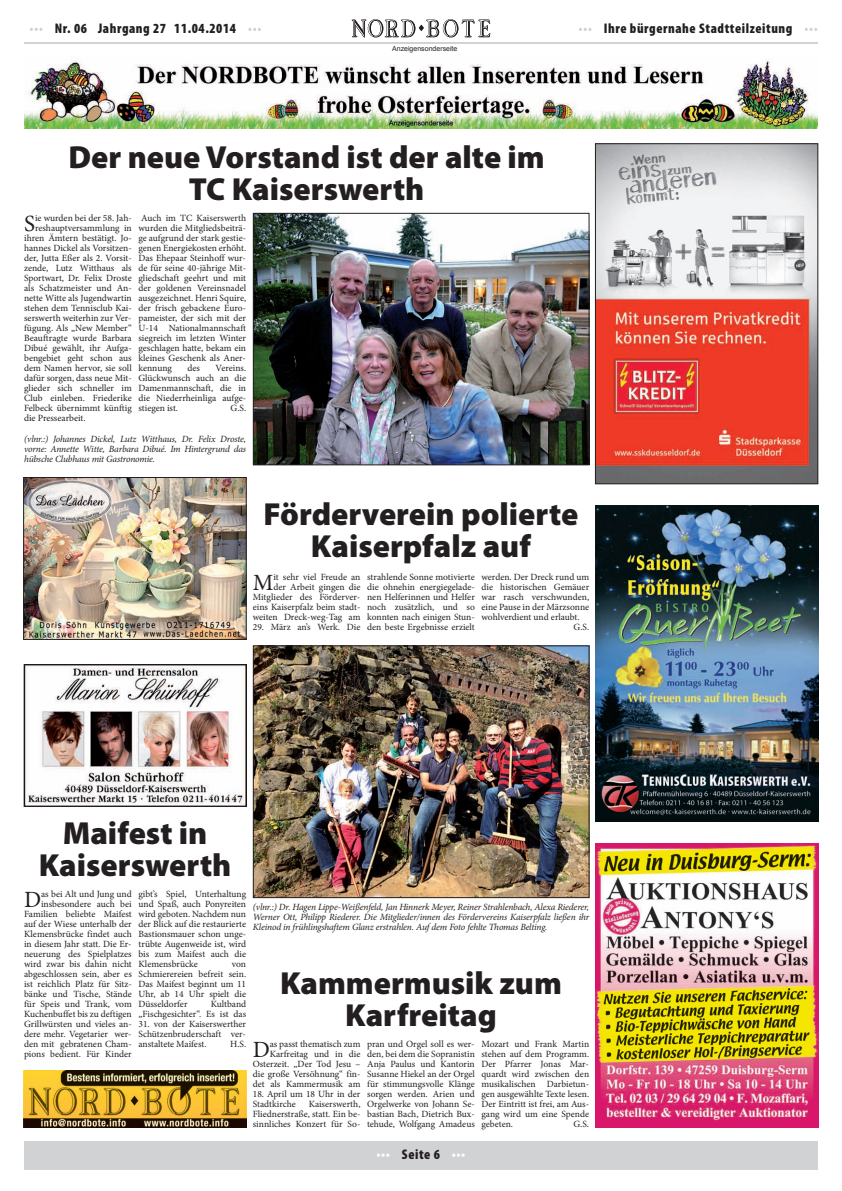
<style>
.page{position:relative;width:842px;height:1191px;background:#fff}
.page>*{position:absolute;margin:0;border:0;box-sizing:border-box;transform-origin:0 0}
.t1{font:900 32px/32px "Myriad Pro";color:#231f20;text-align:center}
.t2{font:23.2px "Minion Pro";color:#231f20}
.t3{font:900 condensed 14px "Myriad Pro";letter-spacing:.04em;color:#231f20}
.t4{font:900 condensed 14px "Myriad Pro";letter-spacing:.04em;color:#fff}
.t5{font:9.5px/10px "Minion Pro";color:#231f20;text-align:justify}
.t6{font:italic 9.5px/10px "Minion Pro";letter-spacing:-.02em;color:#231f20;text-align:justify}
.t7{font:7px "Arial";color:#231f20}
.s1{color:#fff}
.s2{color:#231f20}
</style>
<div class="page">
<div style="left:24px;top:1141px;width:794px;height:28px;background:#d1d2d4"></div>
<svg style="left:579px;top:28px;width:12px;height:3px"></svg>
<svg style="left:805px;top:28px;width:12px;height:3px"></svg>
<hr style="left:24px;top:42px;width:794px;height:1px;background:#d1d2d4">
<svg style="left:30px;top:28px;width:12px;height:3px"></svg>
<svg style="left:248px;top:28px;width:13px;height:3px"></svg>
<svg style="left:352px;top:19px;width:138px;height:18px"></svg>
<img style="left:26px;top:666px;width:218px;height:138px">
<div style="left:24px;top:664px;width:222px;height:142px;border:1px solid #231f20"></div>
<img style="left:25px;top:60px;width:793px;height:68px">
<img style="left:597px;top:146px;width:219px;height:336px">
<div style="left:595px;top:144px;width:223px;height:340px;border:1px solid #231f20"></div>
<img style="left:596px;top:505px;width:222px;height:317px">
<img style="left:596px;top:843px;width:222px;height:284px">
<img style="left:26px;top:479px;width:218px;height:158px">
<div style="left:24px;top:477px;width:222px;height:162px;border:1px solid #231f20"></div>
<img style="left:255px;top:215px;width:332px;height:248px">
<div style="left:253px;top:213px;width:336px;height:252px;border:1px solid #231f20"></div>
<img style="left:255px;top:647px;width:332px;height:248px">
<div style="left:253px;top:645px;width:336px;height:252px;border:1px solid #231f20"></div>
<img style="left:23px;top:1070px;width:223px;height:57px">
<h3 class="t3" style="left:55px;top:24px;width:183px">Nr. 06 <span class="s1">•</span> Jahrgang 27<span class="s1">•</span> 11.04.2014</h3>
<p class="t7" style="left:392px;top:45px;width:67px">Anzeigensonderseite</p>
<h3 class="t3" style="left:604px;top:24px;width:190px">Ihre bürgernahe Stadtteilzeitung</h3>
<h1 class="t1" style="left:68px;top:143px;width:478px">Der neue Vorstand ist der alte im<br>TC Kaiserswerth</h1>
<h2 class="t2" style="left:24px;top:215px;width:13px">S</h2>
<p class="t5" style="left:35px;top:214px;width:98px">ie wurden bei der 58. Jah-</p>
<p class="t5" style="left:138px;top:214px;width:109px">Auch im TC Kaiserswerth wurden die Mitgliedsbeiträ&shy;ge aufgrund der stark gestie&shy;genen Energiekosten erhöht.<br>Das Ehepaar Steinhoff wur&shy;de für seine 40-jährige Mit&shy;gliedschaft geehrt und mit der goldenen Vereinsnadel ausgezeichnet. Henri Squire, der frisch gebackene Euro&shy;pameister, der sich mit der U-14 Nationalmannschaft siegreich im letzten Winter geschlagen hatte, bekam ein kleines Geschenk als Aner&shy;kennung</p>
<p class="t5" style="left:35px;top:224px;width:98px">reshauptversammlung in</p>
<p class="t5" style="left:24px;top:234px;width:109px">ihren Ämtern bestätigt. Jo-</p>
<p class="t5" style="left:24px;top:244px;width:109px">hannes Dickel als Vorsitzen-</p>
<p class="t5" style="left:24px;top:254px;width:109px">der, Jutta Eßer als 2. Vorsit-</p>
<p class="t5" style="left:24px;top:264px;width:109px">zende, Lutz Witthaus als</p>
<p class="t5" style="left:24px;top:274px;width:109px">Sportwart, Dr. Felix Droste</p>
<p class="t5" style="left:24px;top:284px;width:109px">als Schatzmeister und An-</p>
<p class="t5" style="left:24px;top:294px;width:109px">nette Witte als Jugendwartin</p>
<p class="t5" style="left:24px;top:304px;width:109px">stehen dem Tennisclub Kai-</p>
<p class="t5" style="left:24px;top:314px;width:109px">serswerth weiterhin zur Ver-</p>
<p class="t5" style="left:24px;top:324px;width:109px">fügung. Als „New Member“</p>
<p class="t5" style="left:24px;top:334px;width:109px">Beauftragte wurde Barbara</p>
<p class="t5" style="left:24px;top:344px;width:109px">Dibué gewählt, ihr Aufga-</p>
<p class="t5" style="left:24px;top:354px;width:109px">bengebiet geht schon aus</p>
<p class="t5" style="left:24px;top:364px;width:109px">dem Namen hervor, sie soll</p>
<p class="t5" style="left:24px;top:374px;width:109px">dafür sorgen, dass neue Mit-</p>
<p class="t5" style="left:24px;top:384px;width:109px">glieder sich schneller im</p>
<p class="t5" style="left:24px;top:394px;width:109px">Club einleben. Friederike</p>
<p class="t5" style="left:24px;top:404px;width:109px">Felbeck übernimmt künftig</p>
<p class="t5" style="left:24px;top:414px;width:63px">die Pressearbeit.</p>
<p class="t5" style="left:187px;top:364px;width:14px">des</p>
<p class="t5" style="left:138px;top:364px;width:109px;text-indent:77px">Vereins.<br>Glückwunsch auch an die Damenmannschaft, die in die Niederrheinliga aufge&shy;stiegen ist.</p>
<p class="t5" style="left:231px;top:404px;width:17px">G.S.</p>
<p class="t6" style="left:24px;top:434px;width:224px">(vlnr.:) Johannes Dickel, Lutz Witthaus, Dr. Felix Droste, vorne: Annette Witte, Barbara Dibué. Im Hintergrund das hübsche Clubhaus mit Gastronomie.</p>
<h1 class="t1" style="left:264px;top:501px;width:316px">Förderverein polierte<br>Kaiserpfalz auf</h1>
<p class="t5" style="left:253px;top:573px;width:109px;text-align:right">it sehr viel Freude an<br>der Arbeit gingen die<br>Mitglieder des Förderver&shy;eins Kaiserpfalz beim stadt&shy;weiten Dreck-weg-Tag am</p>
<p class="t5" style="left:253px;top:623px;width:109px">29. März an’s Werk. Die</p>
<p class="t5" style="left:367px;top:573px;width:109px">strahlende Sonne motivierte die ohnehin energiegelade&shy;nen Helferinnen und Helfer noch zusätzlich, und so konnten nach einigen Stun&shy;den beste Ergebnisse erzielt</p>
<p class="t5" style="left:481px;top:573px;width:109px">werden. Der Dreck rund um</p>
<h2 class="t2" style="left:253px;top:574px;width:22px">M</h2>
<p class="t5" style="left:481px;top:583px;width:109px">die historischen Gemäuer</p>
<p class="t5" style="left:481px;top:593px;width:109px">war rasch verschwunden,</p>
<p class="t5" style="left:481px;top:603px;width:109px">eine Pause in der Märzsonne</p>
<p class="t5" style="left:481px;top:613px;width:100px">wohlverdient und erlaubt.</p>
<p class="t5" style="left:574px;top:623px;width:17px">G.S.</p>
<h1 class="t1" style="left:39px;top:820px;width:194px">Maifest in<br>Kaiserswerth</h1>
<p class="t5" style="left:24px;top:889px;width:109px;text-align:right">as bei Alt und Jung und insbesondere auch bei<br>Familien beliebte Maifest auf der Wiese unterhalb der<br>Klemensbrücke findet auch in diesem Jahr statt. Die Er&shy;neuerung des Spielplatzes wird zwar bis dahin nicht abgeschlossen sein, aber es ist reichlich Platz für Sitz&shy;bänke und Tische, Stände für Speis und Trank, vom<br>Kuchenbuffet bis zu deftigen<br>Grillwürsten und vieles an&shy;dere mehr. Vegetarier wer&shy;den mit gebratenen Cham&shy;pions bedient. Für Kinder</p>
<p class="t5" style="left:138px;top:889px;width:109px">gibt’s Spiel, Unterhaltung und Spaß, auch Ponyreiten wird geboten. Nachdem nun der Blick auf die restaurierte Bastionsmauer schon unge&shy;trübte Augenweide ist, wird bis zum Maifest auch die Klemensbrücke</p>
<h2 class="t2" style="left:24px;top:890px;width:19px">D</h2>
<p class="t6" style="left:253px;top:903px;width:338px">(vlnr.:) Dr. Hagen Lippe-Weißenfeld, Jan Hinnerk Meyer, Reiner Strahlenbach, Alexa Riederer, Werner Ott, Philipp Riederer. Die Mitglieder/innen des Fördervereins Kaiserpfalz ließen ihr Kleinod in frühlingshaftem Glanz erstrahlen. Auf dem Foto fehlte Thomas Belting.</p>
<p class="t5" style="left:138px;top:959px;width:109px;text-indent:93px">von Schmierereien befreit sein.<br>Das Maifest beginnt um 11<br>Uhr, ab 14 Uhr spielt die Düsseldorfer</p>
<h1 class="t1" style="left:280px;top:970px;width:283px">Kammermusik zum<br>Karfreitag</h1>
<p class="t5" style="left:138px;top:999px;width:109px;text-align:right">Kultband<br>„Fischgesichter“. Es ist das</p>
<p class="t5" style="left:138px;top:1019px;width:109px">31. von der Kaiserswerther Schützenbruderschaft ver&shy;anstaltete Maifest.</p>
<p class="t5" style="left:253px;top:1039px;width:109px;text-align:right">as passt thematisch zum<br>Karfreitag und in die<br>Osterzeit. „Der Tod Jesu – die große Versöhnung“ fin&shy;det als Kammermusik am</p>
<p class="t5" style="left:253px;top:1089px;width:109px">18. April um 18 Uhr in der<br>Stadtkirche</p>
<p class="t5" style="left:367px;top:1039px;width:109px">pran und Orgel soll es wer&shy;den, bei dem die Sopranistin Anja Paulus und Kantorin Susanne Hiekel an der Orgel für stimmungsvolle Klänge sorgen werden. Arien und Orgelwerke von Johann Se&shy;bastian Bach, Dietrich Bux&shy;tehude, Wolfgang Amadeus</p>
<p class="t5" style="left:481px;top:1039px;width:109px">Mozart und Frank Martin stehen auf dem Programm.<br>Der Pfarrer Jonas Mar&shy;quardt wird zwischen den musikalischen Darbietun&shy;gen ausgewählte Texte lesen.<br>Der Eintritt ist frei, am Aus&shy;gang wird um eine Spende gebeten.</p>
<p class="t5" style="left:230px;top:1039px;width:18px">H.S.</p>
<h2 class="t2" style="left:253px;top:1040px;width:19px">D</h2>
<p class="t5" style="left:253px;top:1099px;width:109px;text-indent:56px">Kaiserswerth, Fliednerstraße, statt. Ein be&shy;sinnliches Konzert für So-</p>
<p class="t5" style="left:573px;top:1119px;width:17px">G.S.</p>
<h3 class="t4" style="left:376px;top:1149px;width:91px">••• <span class="s2">Seite 6</span> •••</h3>
</div>
